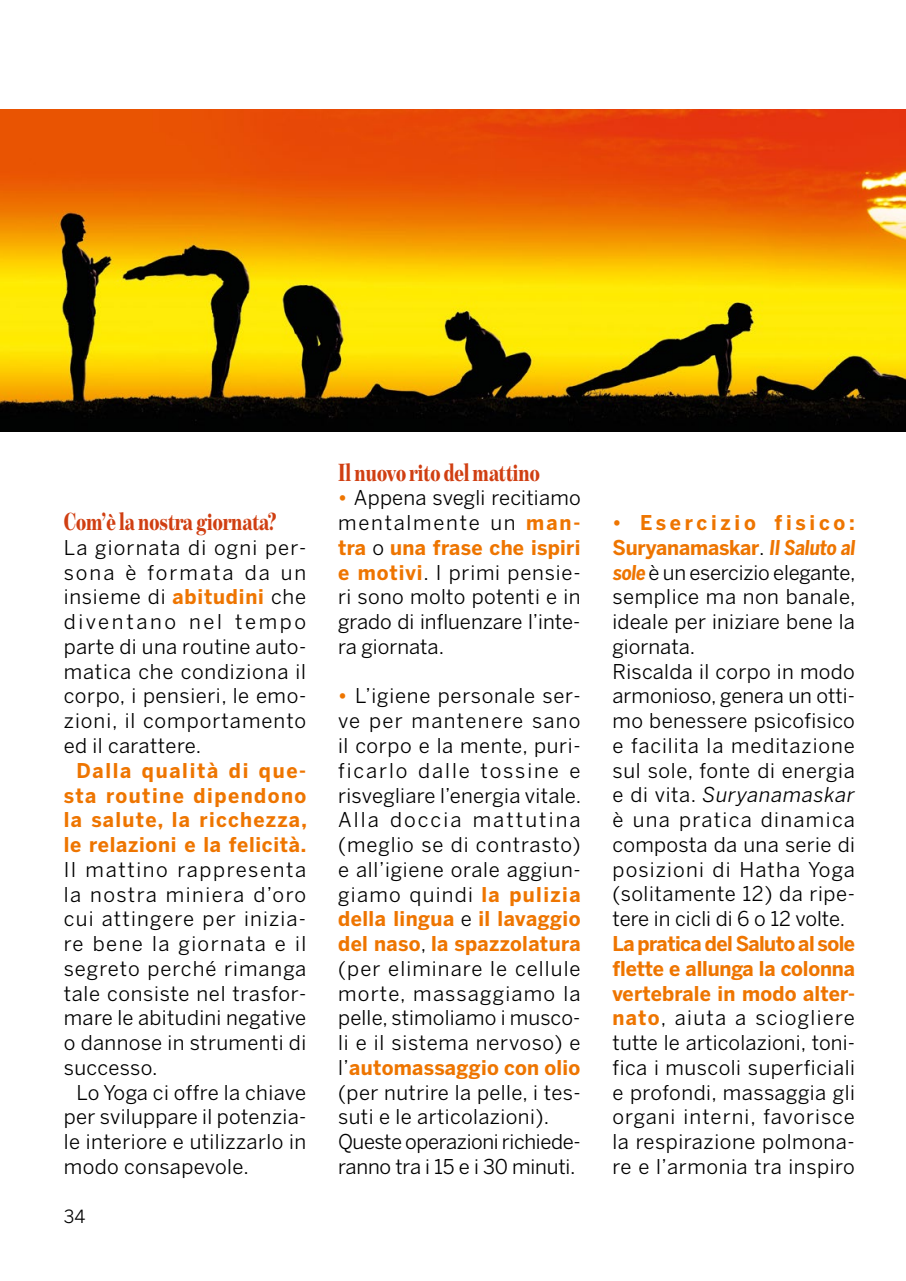
<style>
.page{position:relative;width:906px;height:1281px;background:#fff}
.page>*{position:absolute;margin:0;border:0;box-sizing:border-box;transform-origin:0 0}
.t1{font:900 25.2px "Benton Mod Disp";color:#d03f12;scale:.79 1}
.t2{font:20.25px/24.8px "Benton Sans";letter-spacing:.02em;color:#000;text-align:justify}
.t3{font:700 20.25px/24.8px "Benton Sans";letter-spacing:.07em;color:#ee7500;text-align:center;scale:.96 1}
.t4{font:18px "Benton Sans";color:#000}
.s1{font-weight:700;color:#ee7500}
.s2{font-family:"Benton Sans Cond";font-weight:700;color:#ee7500}
.s3{font-style:italic}
</style>
<div class="page">
<img style="left:0;top:109px;width:906px;height:322px">
<p class="t1" style="left:64px;top:507px;width:271px">Com’è la nostra giornata?</p>
<p class="t2" style="left:64px;top:535px;width:244px">La giornata di ogni per&shy;sona è formata da un insieme di <span class="s1">abitudini</span> che diventano nel tempo parte di una routine auto&shy;matica che condiziona il corpo, i pensieri, le emo&shy;zioni, il comportamento ed il carattere.</p>
<p class="t3" style="left:64px;top:758px;width:255px">Dalla qualità di que&shy;sta routine dipendono la salute, la ricchezza, le relazioni e la felicità.</p>
<p class="t2" style="left:64px;top:857px;width:244px">Il mattino rappresenta la nostra miniera d’oro cui attingere per inizia&shy;re bene la giornata e il segreto perché rimanga tale consiste nel trasfor&shy;mare le abitudini negative o dannose in strumenti di successo.</p>
<p class="t2" style="left:64px;top:1079px;width:244px;text-indent:13px">Lo Yoga ci offre la chiave per sviluppare il potenzia&shy;le interiore e utilizzarlo in modo consapevole.</p>
<p class="t4" style="left:64px;top:1206px;width:23px">34</p>
<p class="t1" style="left:338px;top:458px;width:257px">Il nuovo rito del mattino</p>
<p class="t2" style="left:338px;top:485px;width:244px"><span class="s1">•</span> Appena svegli recitiamo mentalmente un <span class="s1">man&shy;tra</span> o <span class="s1">una frase che ispiri e motivi</span>. I primi pensie&shy;ri sono molto potenti e in grado di influenzare l’inte&shy;ra giornata.</p>
<p class="t2" style="left:338px;top:683px;width:245px;text-align:left"><span class="s1">•</span> L’igiene personale ser&shy;ve per mantenere sano il corpo e la mente, puri&shy;ficarlo dalle tossine e risvegliare l’energia vitale.<br>Alla doccia mattutina (meglio se di contrasto) e all’igiene orale aggiun&shy;giamo quindi <span class="s1">la pulizia della lingua</span> e <span class="s1">il lavaggio del naso</span>, <span class="s1">la spazzolatura </span>(per eliminare le cellule morte, massaggiamo la pelle, stimoliamo i musco&shy;li e il sistema nervoso) e l’<span class="s1">automassaggio con olio </span>(per nutrire la pelle, i tes&shy;suti e le articolazioni).<br>Queste operazioni richiede&shy;ranno tra i 15 e i 30 minuti.</p>
<p class="t2" style="left:612px;top:510px;width:246px;text-align:left"><span class="s1">• Esercizio fisico:<br>Suryanamaskar</span>. <span class="s2">Il Saluto al sole</span> è un esercizio elegante, semplice ma non banale, ideale per iniziare bene la giornata.<br>Riscalda il corpo in modo armonioso, genera un otti&shy;mo benessere psicofisico e facilita la meditazione sul sole, fonte di energia e di vita. <span class="s3">Suryanamaskar </span>è una pratica dinamica composta da una serie di posizioni di Hatha Yoga (solitamente 12) da ripe&shy;tere in cicli di 6 o 12 volte.</p>
<p class="t2" style="left:612px;top:931px;width:244px"><span class="s1">La pratica del Saluto al sole flette e allunga la colonna vertebrale in modo alter&shy;nato</span>, aiuta a sciogliere tutte le articolazioni, toni&shy;fica i muscoli superficiali e profondi, massaggia gli organi interni, favorisce la respirazione polmona&shy;re e l’armonia tra inspiro</p>
</div>
